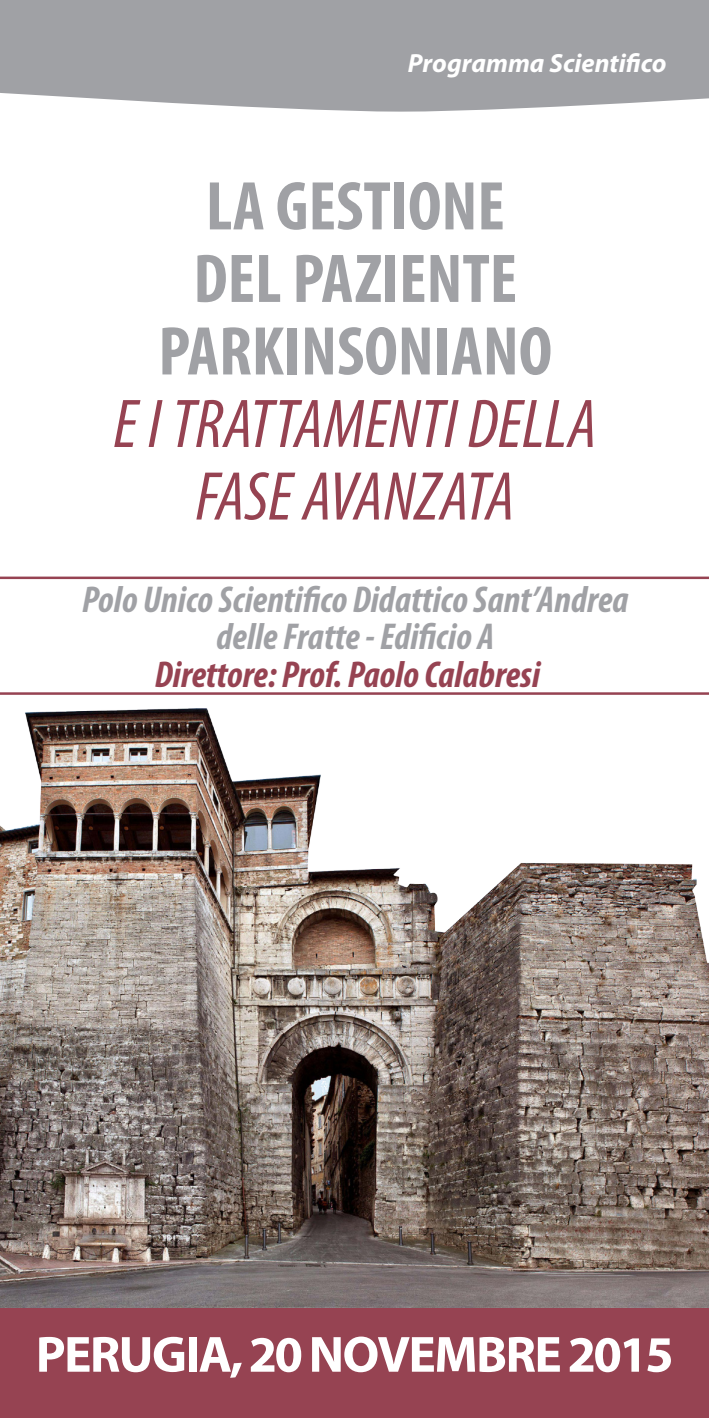
<style>
.page{position:relative;width:709px;height:1418px;background:#fff}
.page>*{position:absolute;margin:0;border:0;box-sizing:border-box;transform-origin:0 0}
.t1{font:700 condensed 69.5px "Myriad Pro";color:#a0a1a5}
.t2{font:italic condensed 69.5px "Myriad Pro";color:#964352}
.t3{font:italic condensed 69.5px "Myriad Pro";letter-spacing:-.03em;color:#964352}
.t4{font:700 51.25px "Myriad Pro";letter-spacing:-.03em;color:#fff}
.t5{font:italic 700 condensed 37.5px/37.5px "Myriad Pro";color:#a0a1a5;text-align:center}
.t6{font:italic 700 condensed 37.5px "Myriad Pro";color:#964352}
.t7{font:italic 700 26.25px "Myriad Pro";color:#fff}
</style>
<div class="page">
<div style="left:0;top:0;width:709px;height:112px;background:#a0a1a5"></div>
<div style="left:0;top:1296px;width:709px;height:121px;background:#964352"></div>
<img style="left:0;top:708px;width:709px;height:599px">
<svg style="left:0;top:576px;width:709px;height:118px"></svg>
<p class="t7" style="left:408px;top:46px;width:260px">Programma Scientifico</p>
<p class="t1" style="left:206px;top:163px;width:300px">LA GESTIONE</p>
<p class="t1" style="left:193px;top:235px;width:325px">DEL PAZIENTE</p>
<p class="t1" style="left:158px;top:308px;width:395px">PARKINSONIANO</p>
<p class="t2" style="left:113px;top:382px;width:485px">E I TRATTAMENTI DELLA</p>
<p class="t3" style="left:195px;top:454px;width:321px">FASE AVANZATA</p>
<p class="t5" style="left:82px;top:579px;width:547px">Polo Unico Scientifico Didattico Sant’Andrea delle Fratte - Edificio A</p>
<p class="t6" style="left:155px;top:651px;width:387px">Direttore: Prof. Paolo Calabresi</p>
<p class="t4" style="left:36px;top:1320px;width:639px">PERUGIA, 20 NOVEMBRE 2015</p>
</div>
